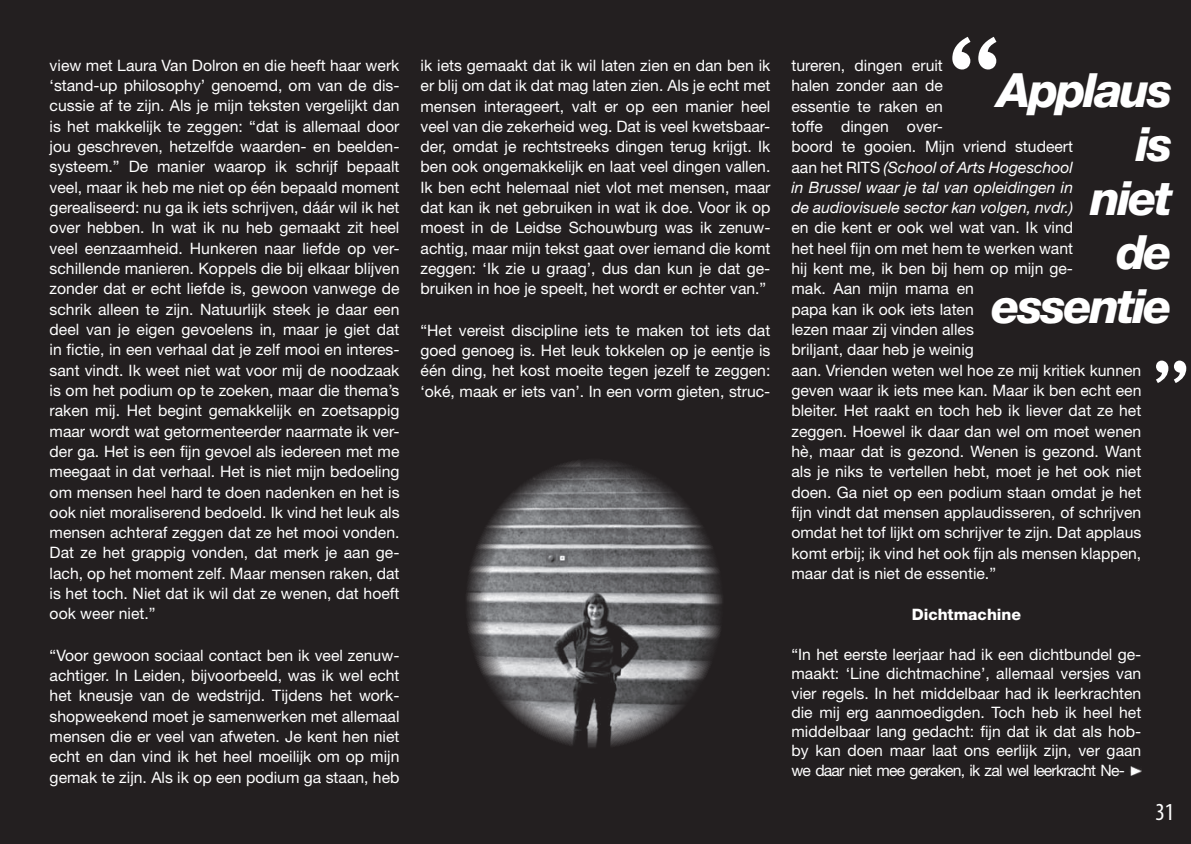
<style>
.page{position:relative;width:1191px;height:844px;background:#fff}
.page>*{position:absolute;margin:0;border:0;box-sizing:border-box;transform-origin:0 0}
.t1{font:145.25px "Andale Mono";color:#fff}
.t2{font:99.75px "Andale Mono";color:#fff}
.t3{font:italic 800 47.25px/53.9px "Helvetica Neue LT Std";letter-spacing:-.055em;color:#fff;text-align:right}
.t4{font:condensed 24.5px "Myriad Pro";color:#fff}
.t5{font:15.75px/20.3px "Helvetica Neue LT Std";color:#fff;text-align:justify}
.t6{font:800 15.75px "Helvetica Neue LT Std";color:#fff}
.s1{font-style:italic}
</style>
<div class="page">
<div style="left:0;top:0;width:1191px;height:843px;background:#231f20"></div>
<svg style="left:1130px;top:766px;width:11px;height:9px"></svg>
<img style="left:466px;top:461px;width:256px;height:286px">
<p class="t5" style="left:50px;top:55px;width:351px">view met Laura Van Dolron en die heeft haar werk ‘stand-up philosophy’ genoemd, om van de dis&shy;cussie af te zijn. Als je mijn teksten vergelijkt dan is het makkelijk te zeggen: “dat is allemaal door jou geschreven, hetzelfde waarden- en beelden&shy;systeem.” De manier waarop ik schrijf bepaalt veel, maar ik heb me niet op één bepaald moment gerealiseerd: nu ga ik iets schrijven, dáár wil ik het over hebben. In wat ik nu heb gemaakt zit heel veel eenzaamheid. Hunkeren naar liefde op ver&shy;schillende manieren. Koppels die bij elkaar blijven zonder dat er echt liefde is, gewoon vanwege de schrik alleen te zijn. Natuurlijk steek je daar een deel van je eigen gevoelens in, maar je giet dat in fictie, in een verhaal dat je zelf mooi en interes&shy;sant vindt. Ik weet niet wat voor mij de noodzaak is om het podium op te zoeken, maar die thema’s raken mij. Het begint gemakkelijk en zoetsappig maar wordt wat getormenteerder naarmate ik ver&shy;der ga. Het is een fijn gevoel als iedereen met me meegaat in dat verhaal. Het is niet mijn bedoeling om mensen heel hard te doen nadenken en het is ook niet moraliserend bedoeld. Ik vind het leuk als mensen achteraf zeggen dat ze het mooi vonden.<br>Dat ze het grappig vonden, dat merk je aan ge&shy;lach, op het moment zelf. Maar mensen raken, dat is het toch. Niet dat ik wil dat ze wenen, dat hoeft ook weer niet.”</p>
<p class="t5" style="left:50px;top:644px;width:351px">“Voor gewoon sociaal contact ben ik veel zenuw&shy;achtiger. In Leiden, bijvoorbeeld, was ik wel echt het kneusje van de wedstrijd. Tijdens het work&shy;shopweekend moet je samenwerken met allemaal mensen die er veel van afweten. Je kent hen niet echt en dan vind ik het heel moeilijk om op mijn gemak te zijn. Als ik op een podium ga staan, heb</p>
<p class="t5" style="left:420px;top:55px;width:351px">ik iets gemaakt dat ik wil laten zien en dan ben ik er blij om dat ik dat mag laten zien. Als je echt met mensen interageert, valt er op een manier heel veel van die zekerheid weg. Dat is veel kwetsbaar&shy;der, omdat je rechtstreeks dingen terug krijgt. Ik ben ook ongemakkelijk en laat veel dingen vallen.<br>Ik ben echt helemaal niet vlot met mensen, maar dat kan ik net gebruiken in wat ik doe. Voor ik op moest in de Leidse Schouwburg was ik zenuw&shy;achtig, maar mijn tekst gaat over iemand die komt zeggen: ‘Ik zie u graag’, dus dan kun je dat ge&shy;bruiken in hoe je speelt, het wordt er echter van.”</p>
<p class="t5" style="left:420px;top:319px;width:351px">“Het vereist discipline iets te maken tot iets dat goed genoeg is. Het leuk tokkelen op je eentje is één ding, het kost moeite tegen jezelf te zeggen: ‘oké, maak er iets van’. In een vorm gieten, struc-</p>
<h1 class="t1" style="left:931px;top:-6px;width:89px">“</h1>
<h3 class="t3" style="left:991px;top:63px;width:182px">Applaus is<br>niet<br>de essentie</h3>
<h2 class="t2" style="left:1141px;top:331px;width:61px">”</h2>
<p class="t5" style="left:791px;top:55px;width:283px;text-align:left">tureren, dingen eruit<br>halen zonder aan de<br>essentie te raken en<br>toffe dingen over-<br>boord te gooien. Mijn vriend studeert aan het RITS <span class="s1">(School of Arts Hogeschool in Brussel waar je tal van opleidingen in de audiovisuele sector kan volgen, nvdr.)</span></p>
<p class="t5" style="left:791px;top:217px;width:351px;text-align:left">en die kent er ook wel wat van. Ik vind<br>het heel fijn om met hem te werken want<br>hij kent me, ik ben bij hem op mijn ge-<br>mak. Aan mijn mama en<br>papa kan ik ook iets laten<br>lezen maar zij vinden alles<br>briljant, daar heb je weinig<br>aan. Vrienden weten wel hoe ze mij kritiek kunnen geven waar ik iets mee kan. Maar ik ben echt een bleiter. Het raakt en toch heb ik liever dat ze het zeggen. Hoewel ik daar dan wel om moet wenen hè, maar dat is gezond. Wenen is gezond. Want als je niks te vertellen hebt, moet je het ook niet doen. Ga niet op een podium staan omdat je het fijn vindt dat mensen applaudisseren, of schrijven omdat het tof lijkt om schrijver te zijn. Dat applaus komt erbij; ik vind het ook fijn als mensen klappen, maar dat is niet de essentie.”</p>
<p class="t6" style="left:911px;top:605px;width:111px">Dichtmachine</p>
<p class="t5" style="left:791px;top:644px;width:351px;line-height:19.2px">“In het eerste leerjaar had ik een dichtbundel ge&shy;maakt: ‘Line dichtmachine’, allemaal versjes van vier regels. In het middelbaar had ik leerkrachten die mij erg aanmoedigden. Toch heb ik heel het middelbaar lang gedacht: fijn dat ik dat als hob&shy;by kan doen maar laat ons eerlijk zijn, ver gaan we daar niet mee geraken, ik zal wel leerkracht Ne-</p>
<h3 class="t4" style="left:1155px;top:798px;width:20px">31</h3>
</div>
